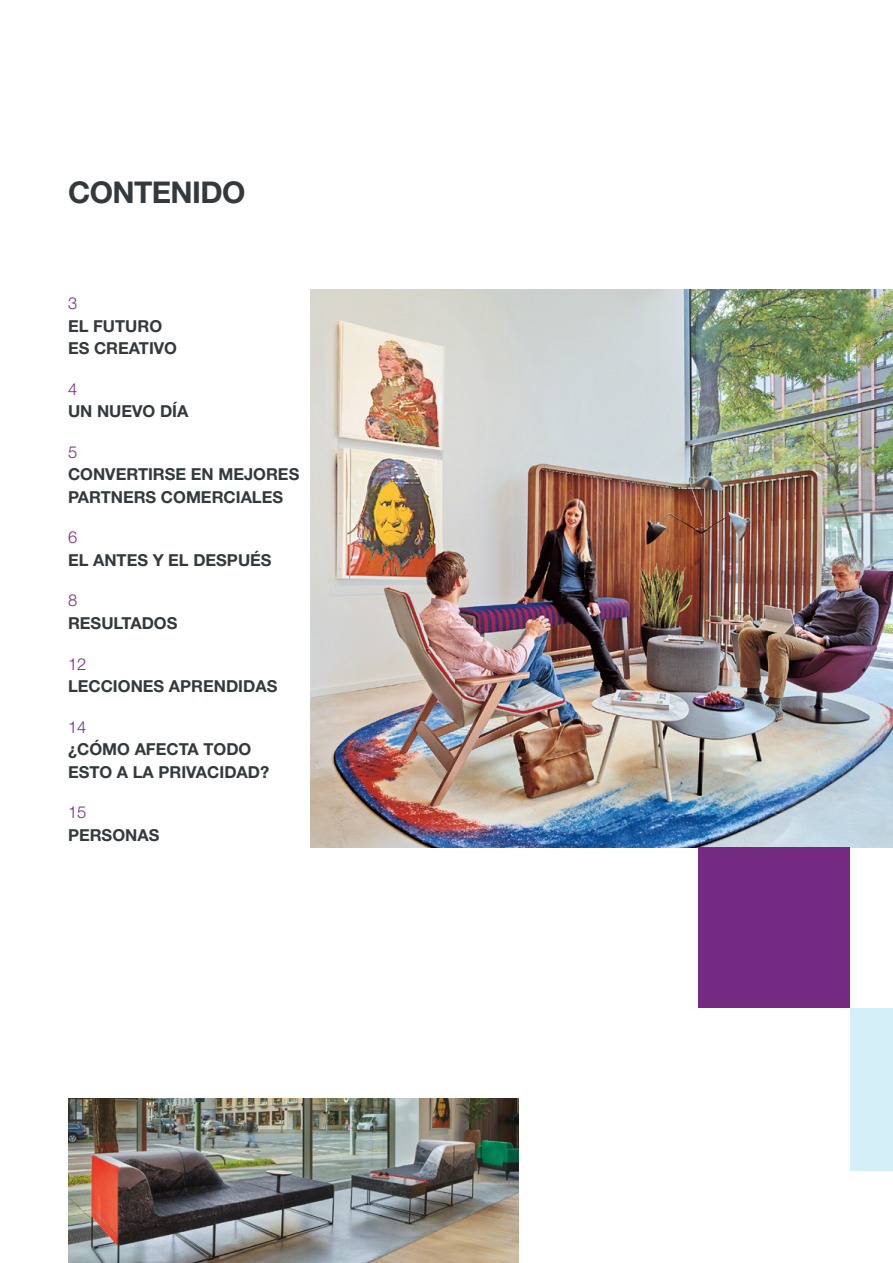
<style>
.page{position:relative;width:893px;height:1263px;background:#fff}
.page>*{position:absolute;margin:0;border:0;box-sizing:border-box;transform-origin:0 0}
.t1{font:700 30px "Helvetica Neue LT Pro";letter-spacing:-.02em;color:#33393c}
.t2{font:700 16.5px/22.5px "Helvetica Neue LT Pro";color:#33393c}
.t3{font:300 16.5px "Helvetica Neue LT Pro";color:#742983}
</style>
<div class="page">
<img style="left:68px;top:1098px;width:450px;height:165px">
<img style="left:311px;top:290px;width:582px;height:557px">
<div style="left:698px;top:847px;width:152px;height:161px;background:#742983"></div>
<div style="left:850px;top:1008px;width:43px;height:162px;background:#d5eff8"></div>
<h1 class="t1" style="left:68px;top:173px;width:179px">CONTENIDO</h1>
<p class="t3" style="left:68px;top:293px;width:11px">3</p>
<p class="t2" style="left:68px;top:314px;width:111px">EL FUTURO<br>ES CREATIVO</p>
<p class="t3" style="left:68px;top:379px;width:11px">4</p>
<p class="t2" style="left:68px;top:400px;width:122px">UN NUEVO DÍA</p>
<p class="t3" style="left:68px;top:442px;width:11px">5</p>
<p class="t2" style="left:68px;top:463px;width:233px">CONVERTIRSE EN MEJORES<br>PARTNERS COMERCIALES</p>
<p class="t3" style="left:68px;top:527px;width:11px">6</p>
<p class="t2" style="left:68px;top:548px;width:205px">EL ANTES Y EL DESPUÉS</p>
<p class="t3" style="left:68px;top:590px;width:11px">8</p>
<p class="t2" style="left:68px;top:611px;width:111px">RESULTADOS</p>
<p class="t3" style="left:68px;top:653px;width:20px">12</p>
<p class="t2" style="left:68px;top:674px;width:211px">LECCIONES APRENDIDAS</p>
<p class="t3" style="left:68px;top:716px;width:20px">14</p>
<p class="t2" style="left:68px;top:737px;width:203px">¿CÓMO AFECTA TODO<br>ESTO A LA PRIVACIDAD?</p>
<p class="t3" style="left:68px;top:802px;width:20px">15</p>
<p class="t2" style="left:68px;top:823px;width:93px">PERSONAS</p>
</div>
